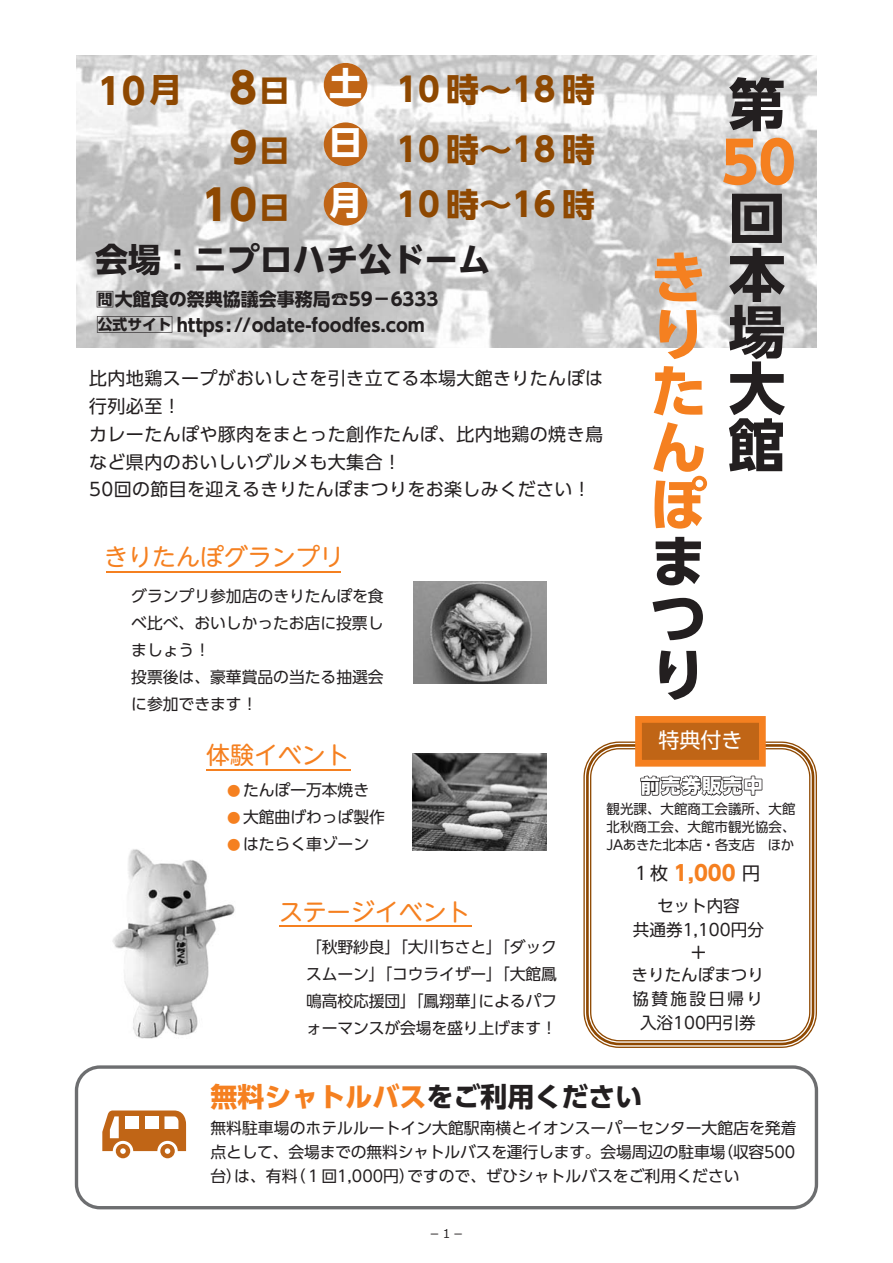
<style>
.page{position:relative;width:893px;height:1263px;background:#fff}
.page>*{position:absolute;margin:0;border:0;box-sizing:border-box;transform-origin:0 0}
.t1{font:56.85px/56.6px "UD Shin Go Pro Bold 90 msp RKSJ H";color:#231f20;text-align:right}
.t2{font:56.85px/56.8px "UD Shin Go Pro Bold 90 msp RKSJ H";color:#f58020;text-align:justify}
.t3{font:42px/56.8px "UD Shin Go Pro Bold 90 msp RKSJ H";color:#8e4801;text-align:center}
.t4{font:36px "UD Shin Go Pro Bold 90 msp RKSJ H";color:#8e4801}
.t5{font:33px/54.4px "UD Shin Go Pro Bold 90 msp RKSJ H";color:#231f20}
.t6{font:33px/59.8px "UD Shin Go Pro Bold 90 msp RKSJ H";color:#8e4801}
.t7{font:33px/59.6px "UD Shin Go Pro Bold 90 msp RKSJ H";color:#fff;text-align:justify}
.t8{font:27px "UD Shin Go Pro Bold 90 msp RKSJ H";color:#f58020}
.t9{font:24px "UD Shin M Go Pro Regular 90 msp RKSJ H";color:#f58020}
.t10{font:21px "UD Shin Go Pro Bold 90 msp RKSJ H";color:#f58020}
.t11{font:21px "UD Shin Go Pro Regular 90 msp RKSJ H";color:#fff}
.t12{font:19.5px "UD Shin Go Pro Bold 90 msp RKSJ H";letter-spacing:.055em;color:#231f20}
.t13{font:19.5px "UD Shin Go Pro Regular 90 msp RKSJ H";color:#231f20}
.t14{font:18px/27.8px "UD Shin Go Pro Regular 90 msp RKSJ H";letter-spacing:.02em;color:#231f20}
.t15{font:18px/25.3px "UD Shin Go Pro Bold 90 msp RKSJ H";color:#231f20}
.t16{font:16.5px/24px "UD Shin Go Pro Regular 90 msp RKSJ H";color:#231f20;text-align:center}
.t17{font:15.9px/27px "UD Shin Go Pro Regular 90 msp RKSJ H";letter-spacing:-.01em;color:#231f20;text-align:justify}
.t18{font:14.7px "UD Shin Go Pro Bold 90 msp RKSJ H";color:#231f20}
.t19{font:13.5px/18px "UD Shin Go Pro Regular 90 msp RKSJ H";color:#231f20;text-align:justify}
.t20{font:12.15px "Meiryo 90 ms RKSJ H";color:#231f20}
.s1{font-size:33px}
.s2{font-size:42px}
.s3{font-size:30px}
.s4{color:#8e4801}
.s5{color:#f58020}
.s6{font-size:13.5px;color:#f58020}
.s7{font-family:"UD Shin Go Pro Regular 90 msp RKSJ H";font-size:18px;color:#231f20}
.s8{color:#231f20}
</style>
<div class="page">
<img style="left:77px;top:55px;width:739px;height:293px">
<img style="left:112px;top:849px;width:123px;height:190px">
<svg style="left:583px;top:741px;width:234px;height:307px"></svg>
<div style="left:75px;top:1065px;width:743px;height:144px;border:3px solid #6d6e70;border-radius:23px"></div>
<div style="left:324px;top:63px;width:43px;height:44px;background:#c06516;border-radius:50%"></div>
<div style="left:324px;top:122px;width:43px;height:44px;background:#c06516;border-radius:50%"></div>
<div style="left:324px;top:182px;width:43px;height:44px;background:#c06516;border-radius:50%"></div>
<hr style="left:106px;top:571px;width:235px;height:1px;background:#f58020">
<div style="left:638px;top:719px;width:124px;height:44px;background:#c06516"></div>
<div style="left:635px;top:716px;width:131px;height:51px;border:7px solid #f58020"></div>
<hr style="left:279px;top:926px;width:193px;height:1px;background:#f58020">
<hr style="left:206px;top:769px;width:145px;height:2px;background:#f58020">
<svg style="left:97px;top:316px;width:75px;height:17px"></svg>
<svg style="left:113px;top:1141px;width:20px;height:20px"></svg>
<div style="left:116px;top:1144px;width:14px;height:14px;background:#c06516;border-radius:50%"></div>
<svg style="left:157px;top:1141px;width:21px;height:20px"></svg>
<div style="left:160px;top:1144px;width:15px;height:14px;background:#c06516;border-radius:50%"></div>
<svg style="left:102px;top:1110px;width:84px;height:44px"></svg>
<img style="left:412px;top:753px;width:135px;height:98px">
<img style="left:413px;top:581px;width:133px;height:102px">
<p class="t7" style="left:329px;top:58px;width:34px">土日月</p>
<p class="t6" style="left:396px;top:65px;width:200px">10 時～18 時<br>10 時～18 時</p>
<p class="t4" style="left:98px;top:78px;width:193px">10<span class="s1">月</span> <span class="s2">８</span><span class="s3">日</span></p>
<p class="t3" style="left:202px;top:125px;width:89px">９<span class="s3">日<br></span>10<span class="s3">日</span></p>
<p class="t5" style="left:95px;top:182px;width:501px;text-indent:301px"><span class="s4">10 時～16 時</span>会場：ニプロハチ公ドーム</p>
<p class="t15" style="left:177px;top:289px;width:263px;text-indent:-81px">問大館食の祭典協議会事務局☎59－6333 https:// odate-foodfes.com</p>
<p class="t18" style="left:98px;top:319px;width:75px">公式サイト</p>
<p class="t14" style="left:89px;top:367px;width:515px">比内地鶏スープがおいしさを引き立てる本場大館きりたんぽは行列必至！<br>カレーたんぽや豚肉をまとった創作たんぽ、比内地鶏の焼き鳥など県内のおいしいグルメも大集合！<br>50回の節目を迎えるきりたんぽまつりをお楽しみください！</p>
<p class="t9" style="left:104px;top:548px;width:241px">きりたんぽグランプリ</p>
<p class="t17" style="left:131px;top:585px;width:254px;text-align:left">グランプリ参加店のきりたんぽを食ベ比べ、おいしかったお店に投票しましょう！<br>投票後は、豪華賞品の当たる抽選会に参加できます！</p>
<p class="t9" style="left:206px;top:746px;width:145px">体験イベント</p>
<p class="t1" style="left:650px;top:87px;width:147px">第　<br><span class="s5">50<br></span>回<br>本<br>場<br>大<br><span class="s5">ん</span>館</p>
<p class="t2" style="left:650px;top:257px;width:54px">きりた</p>
<p class="t1" style="left:650px;top:484px;width:59px;text-align:justify"><span class="s5">ぽ</span>まつり</p>
<p class="t11" style="left:658px;top:732px;width:86px">特典付き</p>
<p class="t17" style="left:227px;top:779px;width:144px"><span class="s6">●</span> たんぽ一万本焼き</p>
<p class="t17" style="left:227px;top:806px;width:159px"><span class="s6">●</span> 大館曲げわっぱ製作</p>
<p class="t17" style="left:227px;top:833px;width:144px"><span class="s6">●</span> はたらく車ゾーン</p>
<p class="t9" style="left:279px;top:902px;width:193px">ステージイベント</p>
<p class="t17" style="left:306px;top:935px;width:252px">「秋野紗良」「大川ちさと」「ダックスムーン」「コウライザー」「大館鳳鳴高校応援団」「鳳翔華」によるパフォーマンスが会場を盛り上げます！</p>
<p class="t12" style="left:640px;top:778px;width:124px">前売券販売中</p>
<p class="t19" style="left:606px;top:802px;width:190px">観光課、大館商工会議所、大館北秋商工会、大館市観光協会、JAあきた北本店・各支店　ほか</p>
<p class="t10" style="left:632px;top:865px;width:129px"><span class="s7">１枚</span> 1,000 <span class="s7">円</span></p>
<p class="t16" style="left:633px;top:896px;width:132px">セット内容<br>共通券1,100円分</p>
<p class="t13" style="left:689px;top:945px;width:21px">＋</p>
<p class="t16" style="left:632px;top:965px;width:134px">きりたんぽまつり協賛施設日帰り入浴100円引券</p>
<p class="t8" style="left:210px;top:1087px;width:433px">無料シャトルバス<span class="s8">をご利用ください</span></p>
<p class="t17" style="left:210px;top:1119px;width:588px;line-height:24px">無料駐車場のホテルルートイン大館駅南横とイオンスーパーセンター大館店を発着点として、会場までの無料シャトルバスを運行します。会場周辺の駐車場（収容500台）は、有料（１回1,000円）ですので、ぜひシャトルバスをご利用ください</p>
<p class="t20" style="left:440px;top:1229px;width:14px">ڭ</p>
</div>
